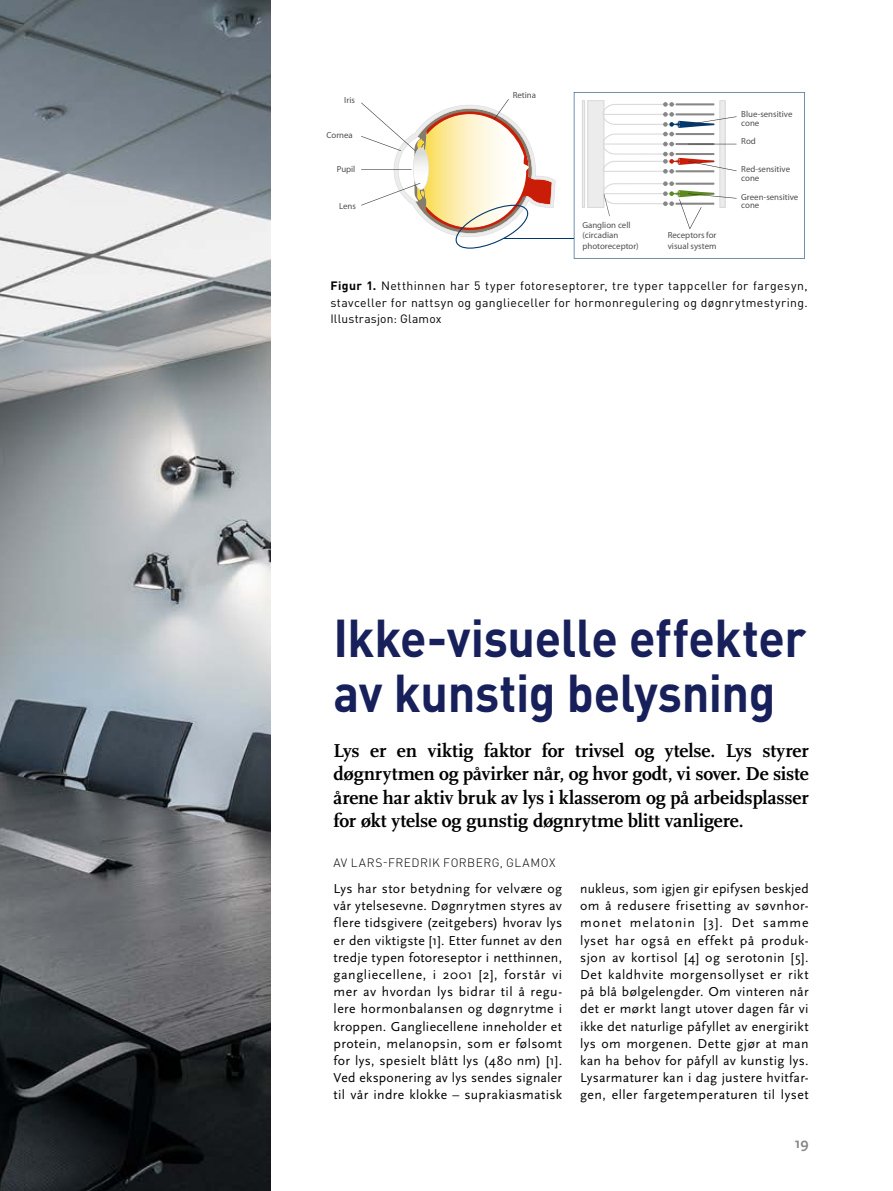
<style>
.page{position:relative;width:893px;height:1191px;background:#fff}
.page>*{position:absolute;margin:0;border:0;box-sizing:border-box;transform-origin:0 0}
.t1{font:700 52.5px/55.5px "DIN Pro";letter-spacing:-.01em;color:#17205b;scale:.92 1}
.t2{font:700 19.5px/23.4px "Scala";letter-spacing:-.005em;color:#000;text-align:justify}
.t3{font:700 15px "Scala Sans";color:#868786}
.t4{font:13.5px/17.1px "Scala Sans";letter-spacing:.03em;color:#000;text-align:justify}
.t5{font:12px/16.5px "DIN Pro";letter-spacing:.025em;color:#000;text-align:justify}
.t6{font:300 12px "DIN Pro";letter-spacing:.04em;color:#000}
.t7{font:8.85px/10.6px "Futura Std";color:#4f4f4f}
.s1{font-weight:700}
</style>
<div class="page">
<img style="left:0;top:0;width:270px;height:1191px">
<hr style="left:503px;top:238px;width:71px;height:1px;background:#00386d">
<svg style="left:574px;top:92px;width:231px;height:167px"></svg>
<svg style="left:688px;top:116px;width:49px;height:9px"></svg>
<svg style="left:361px;top:105px;width:194px;height:144px"></svg>
<svg style="left:361px;top:183px;width:59px;height:22px"></svg>
<svg style="left:494px;top:99px;width:15px;height:20px"></svg>
<p class="t7" style="left:344px;top:94px;width:12px">Iris</p>
<p class="t7" style="left:326px;top:129px;width:28px">Cornea</p>
<p class="t7" style="left:337px;top:163px;width:20px">Pupil</p>
<p class="t7" style="left:339px;top:201px;width:18px">Lens</p>
<p class="t7" style="left:513px;top:90px;width:25px">Retina</p>
<p class="t7" style="left:582px;top:219px;width:58px">Ganglion cell (circadian photoreceptor)</p>
<p class="t7" style="left:668px;top:230px;width:50px">Receptors for visual system</p>
<p class="t7" style="left:741px;top:109px;width:53px;line-height:8.9px">Blue-sensitive cone</p>
<p class="t7" style="left:741px;top:136px;width:16px">Rod</p>
<p class="t7" style="left:741px;top:164px;width:50px;line-height:8.9px">Red-sensitive cone</p>
<p class="t7" style="left:741px;top:192px;width:59px;line-height:8.9px">Green-sensitive cone</p>
<p class="t5" style="left:330px;top:277px;width:479px"><span class="s1">Figur 1.</span> Netthinnen har 5 typer fotoreseptorer, tre typer tappceller for fargesyn, stavceller for nattsyn og ganglieceller for hormonregulering og døgnrytmestyring.<br>Illustrasjon: Glamox</p>
<h1 class="t1" style="left:334px;top:608px;width:516px">Ikke-visuelle effekter av kunstig belysning</h1>
<h2 class="t2" style="left:334px;top:739px;width:477px">Lys er en viktig faktor for trivsel og ytelse. Lys styrer døgnrytmen og påvirker når, og hvor godt, vi sover. De siste årene har aktiv bruk av lys i klasserom og på arbeidsplasser for økt ytelse og gunstig døgnrytme blitt vanligere.</h2>
<p class="t6" style="left:334px;top:854px;width:223px">AV LARS-FREDRIK FORBERG, GLAMOX</p>
<p class="t4" style="left:334px;top:880px;width:230px">Lys har stor betydning for velvære og vår ytelsesevne. Døgnrytmen styres av flere tidsgivere (zeitgebers) hvorav lys er den viktigste [1]. Etter funnet av den tredje typen fotoreseptor i netthinnen, gangliecellene, i 2001 [2], forstår vi mer av hvordan lys bidrar til å regu&shy;lere hormonbalansen og døgnrytme i kroppen. Gangliecellene inneholder et protein, melanopsin, som er følsomt for lys, spesielt blått lys (480 nm) [1].<br>Ved eksponering av lys sendes signaler til vår indre klokke – suprakiasmatisk</p>
<p class="t4" style="left:580px;top:880px;width:230px">nukleus, som igjen gir epifysen beskjed om å redusere frisetting av søvnhor&shy;monet melatonin [3]. Det samme lyset har også en effekt på produk&shy;sjon av kortisol [4] og serotonin [5].<br>Det kaldhvite morgensollyset er rikt på blå bølgelengder. Om vinteren når det er mørkt langt utover dagen får vi ikke det naturlige påfyllet av energirikt lys om morgenen. Dette gjør at man kan ha behov for påfyll av kunstig lys.<br>Lysarmaturer kan i dag justere hvitfar&shy;gen, eller fargetemperaturen til lyset</p>
<p class="t3" style="left:795px;top:1134px;width:16px">19</p>
</div>
